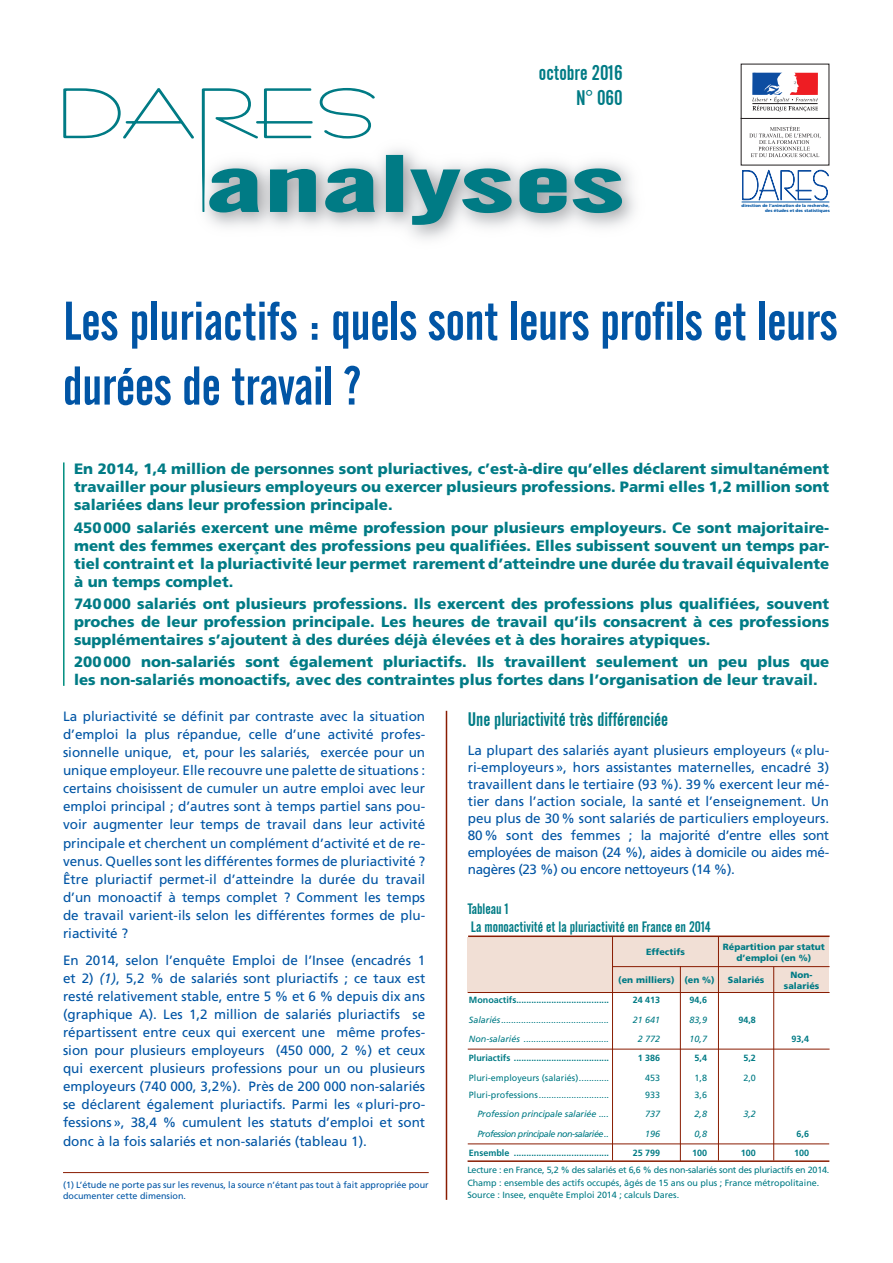
<style>
.page{position:relative;width:893px;height:1263px;background:#fff}
.page>*{position:absolute;margin:0;border:0;box-sizing:border-box;transform-origin:0 0}
.t1{font:78.6px "Alternate Gothic No 2 BT";color:#007b85;scale:2.03 1}
.t2{font:54px/64.8px "Alternate Gothic No 2 BT";letter-spacing:-.005em;color:#0155a5}
.t3{font:21px/25.2px "Alternate Gothic No 2 BT";color:#007b85;text-align:right}
.t4{font:19.5px "Alternate Gothic No 2 BT";color:#007b85}
.t5{font:900 15px/18px "Frutiger";color:#007b85;text-align:justify}
.t6{font:15px/18px "Alternate Gothic No 2 BT";color:#007b85}
.t7{font:13.5px/18.1px "Frutiger";color:#0155a5;text-align:justify}
.t8{font:9px/12.9px "Frutiger";letter-spacing:-.005em;color:#007b85}
.t9{font:700 9px "Frutiger";color:#007b85}
.t10{font:italic 9px "Frutiger";letter-spacing:-.01em;color:#007b85}
.t11{font:9px/10.8px "Frutiger";color:#0155a5}
.t12{font:900 9px/10.8px "Frutiger";color:#007b85;text-align:center}
.t13{font:italic 9px "Frutiger";letter-spacing:-.05em;color:#007b85}
.t14{font:900 4.2px/5.1px "Frutiger";color:#0155a5;text-align:right}
.s1{font-style:italic}
</style>
<div class="page">
<div style="left:468px;top:937px;width:361px;height:55px;background:#f1dfd5"></div>
<svg style="left:749px;top:126px;width:72px;height:31px"></svg>
<div style="left:741px;top:64px;width:88px;height:55px;border:1px solid #231f20"></div>
<svg style="left:752px;top:73px;width:66px;height:38px"></svg>
<svg style="left:742px;top:170px;width:87px;height:31px"></svg>
<hr style="left:742px;top:202px;width:87px;height:1px;background:#0155a5">
<hr style="left:446px;top:711px;width:1px;height:489px;background:#891c02">
<hr style="left:63px;top:462px;width:2px;height:224px;background:#008e7f">
<hr style="left:468px;top:1160px;width:361px;height:2px;background:#891c02">
<hr style="left:468px;top:992px;width:362px;height:1px;background:#891c02">
<hr style="left:468px;top:1049px;width:362px;height:1px;background:#891c02">
<hr style="left:468px;top:1143px;width:361px;height:1px;background:#891c02">
<hr style="left:612px;top:937px;width:1px;height:223px;background:#891c02">
<hr style="left:718px;top:936px;width:1px;height:224px;background:#891c02">
<hr style="left:680px;top:966px;width:1px;height:195px;background:#891c02">
<hr style="left:63px;top:1172px;width:366px;height:1px;background:#891c02">
<img style="left:206px;top:149px;width:429px;height:90px">
<div style="left:386px;top:155px;width:17px;height:57px;border:2px solid #007b85"></div>
<svg style="left:409px;top:168px;width:103px;height:58px;background:#b2c2c5"></svg>
<svg style="left:519px;top:168px;width:104px;height:46px;background:#a3b8bc"></svg>
<svg style="left:63px;top:88px;width:131px;height:51px"></svg>
<svg style="left:201px;top:88px;width:175px;height:125px"></svg>
<hr style="left:773px;top:967px;width:1px;height:193px;background:#891c02">
<hr style="left:468px;top:935px;width:362px;height:2px;background:#891c02">
<hr style="left:612px;top:966px;width:218px;height:1px;background:#891c02">
<h3 class="t3" style="left:539px;top:60px;width:85px">octobre 2016<br>N° 060</h3>
<h1 class="t1" style="left:206px;top:140px;width:208px">analyses</h1>
<p class="t14" style="left:741px;top:203px;width:90px">direction de l’animation de la recherche, des études et des statistiques</p>
<h2 class="t2" style="left:63px;top:289px;width:776px">Les pluriactifs : quels sont leurs profils et leurs durées de travail ?</h2>
<p class="t5" style="left:74px;top:460px;width:757px">En 2014, 1,4 million de personnes sont pluriactives, c’est-à-dire qu’elles déclarent simultanément travailler pour plusieurs employeurs ou exercer plusieurs professions. Parmi elles 1,2 million sont salariées dans leur profession principale.</p>
<p class="t5" style="left:74px;top:518px;width:757px">450 000 salariés exercent une même profession pour plusieurs employeurs. Ce sont majoritaire&shy;ment des femmes exerçant des professions peu qualifiées. Elles subissent souvent un temps par&shy;tiel contraint et la pluriactivité leur permet rarement d’atteindre une durée du travail équivalente à un temps complet.</p>
<p class="t5" style="left:74px;top:594px;width:757px">740 000 salariés ont plusieurs professions. Ils exercent des professions plus qualifiées, souvent proches de leur profession principale. Les heures de travail qu’ils consacrent à ces professions supplémentaires s’ajoutent à des durées déjà élevées et à des horaires atypiques.</p>
<p class="t5" style="left:74px;top:653px;width:757px">200 000 non-salariés sont également pluriactifs. Ils travaillent seulement un peu plus que les non-salariés monoactifs, avec des contraintes plus fortes dans l’organisation de leur travail.</p>
<h3 class="t4" style="left:468px;top:708px;width:202px">Une pluriactivité très différenciée</h3>
<p class="t7" style="left:468px;top:742px;width:363px;line-height:17px">La plupart des salariés ayant plusieurs employeurs (« plu&shy;ri-employeurs », hors assistantes maternelles, encadré 3) travaillent dans le tertiaire (93 %). 39 % exercent leur mé&shy;tier dans l’action sociale, la santé et l’enseignement. Un peu plus de 30 % sont salariés de particuliers employeurs.<br>80 % sont des femmes ; la majorité d’entre elles sont employées de maison (24 %), aides à domicile ou aides mé&shy;nagères (23 %) ou encore nettoyeurs (14 %).</p>
<p class="t7" style="left:63px;top:707px;width:364px">La pluriactivité se définit par contraste avec la situation d’emploi la plus répandue, celle d’une activité profes&shy;sionnelle unique, et, pour les salariés, exercée pour un unique employeur. Elle recouvre une palette de situations : certains choisissent de cumuler un autre emploi avec leur emploi principal ; d’autres sont à temps partiel sans pou&shy;voir augmenter leur temps de travail dans leur activité principale et cherchent un complément d’activité et de re&shy;venus. Quelles sont les différentes formes de pluriactivité ?<br>Être pluriactif permet-il d’atteindre la durée du travail d’un monoactif à temps complet ? Comment les temps de travail varient-ils selon les différentes formes de plu&shy;riactivité ?</p>
<p class="t7" style="left:63px;top:951px;width:364px">En 2014, selon l’enquête Emploi de l’Insee (encadrés 1 et 2) <span class="s1">(1)</span>, 5,2 % de salariés sont pluriactifs ; ce taux est resté relativement stable, entre 5 % et 6 % depuis dix ans (graphique A). Les 1,2 million de salariés pluriactifs se répartissent entre ceux qui exercent une même profes&shy;sion pour plusieurs employeurs (450 000, 2 %) et ceux qui exercent plusieurs professions pour un ou plusieurs employeurs (740 000, 3,2%). Près de 200 000 non-salariés se déclarent également pluriactifs. Parmi les « pluri-pro&shy;fessions », 38,4 % cumulent les statuts d’emploi et sont donc à la fois salariés et non-salariés (tableau 1).</p>
<p class="t6" style="left:468px;top:900px;width:245px">Tableau 1<br>La monoactivité et la pluriactivité en France en 2014</p>
<p class="t12" style="left:723px;top:942px;width:104px">Répartition par statut d’emploi (en %)</p>
<p class="t12" style="left:646px;top:947px;width:40px">Effectifs</p>
<p class="t12" style="left:784px;top:969px;width:37px">Non&shy;salariés</p>
<p class="t12" style="left:618px;top:974px;width:98px">(en milliers) (en %)</p>
<p class="t12" style="left:728px;top:974px;width:38px">Salariés</p>
<p class="t9" style="left:469px;top:995px;width:142px">Monoactifs .....................................</p>
<p class="t9" style="left:633px;top:995px;width:29px">24 413</p>
<p class="t9" style="left:689px;top:995px;width:19px">94,6</p>
<p class="t10" style="left:469px;top:1014px;width:142px">Salariés ...........................................</p>
<p class="t10" style="left:633px;top:1014px;width:29px">21 641</p>
<p class="t10" style="left:689px;top:1014px;width:19px">83,9</p>
<p class="t9" style="left:738px;top:1014px;width:19px">94,8</p>
<p class="t10" style="left:469px;top:1034px;width:142px">Non-salariés ..................................</p>
<p class="t10" style="left:638px;top:1034px;width:24px">2 772</p>
<p class="t10" style="left:689px;top:1034px;width:19px">10,7</p>
<p class="t9" style="left:791px;top:1034px;width:19px">93,4</p>
<p class="t9" style="left:469px;top:1053px;width:142px">Pluriactifs ......................................</p>
<p class="t9" style="left:638px;top:1053px;width:24px">1 386</p>
<p class="t9" style="left:694px;top:1053px;width:14px">5,4</p>
<p class="t9" style="left:743px;top:1053px;width:14px">5,2</p>
<p class="t8" style="left:469px;top:1071px;width:142px">Pluri-employeurs (salariés) ............</p>
<p class="t8" style="left:645px;top:1071px;width:17px">453</p>
<p class="t8" style="left:694px;top:1071px;width:14px">1,8</p>
<p class="t8" style="left:743px;top:1071px;width:14px">2,0</p>
<p class="t8" style="left:469px;top:1088px;width:142px">Pluri-professions ............................</p>
<p class="t8" style="left:645px;top:1088px;width:17px">933</p>
<p class="t8" style="left:694px;top:1088px;width:14px">3,6</p>
<p class="t10" style="left:477px;top:1109px;width:133px">Profession principale salariée ....</p>
<p class="t10" style="left:645px;top:1109px;width:17px">737</p>
<p class="t10" style="left:694px;top:1109px;width:14px">2,8</p>
<p class="t10" style="left:743px;top:1109px;width:14px">3,2</p>
<p class="t13" style="left:477px;top:1128px;width:133px">Profession principale non-salariée ..</p>
<p class="t10" style="left:645px;top:1128px;width:17px">196</p>
<p class="t10" style="left:694px;top:1128px;width:14px">0,8</p>
<p class="t9" style="left:797px;top:1128px;width:14px">6,6</p>
<p class="t9" style="left:469px;top:1147px;width:142px">Ensemble ......................................</p>
<p class="t9" style="left:633px;top:1147px;width:29px">25 799</p>
<p class="t9" style="left:692px;top:1147px;width:17px">100</p>
<p class="t9" style="left:741px;top:1147px;width:17px">100</p>
<p class="t9" style="left:794px;top:1147px;width:17px">100</p>
<p class="t11" style="left:63px;top:1179px;width:367px">(1) L’étude ne porte pas sur les revenus, la source n’étant pas tout à fait appropriée pour documenter cette dimension.</p>
<p class="t8" style="left:467px;top:1163px;width:363px">Lecture : en France, 5,2 % des salariés et 6,6 % des non-salariés sont des pluriactifs en 2014.<br>Champ : ensemble des actifs occupés, âgés de 15 ans ou plus ; France métropolitaine.<br>Source : Insee, enquête Emploi 2014 ; calculs Dares.</p>
</div>
